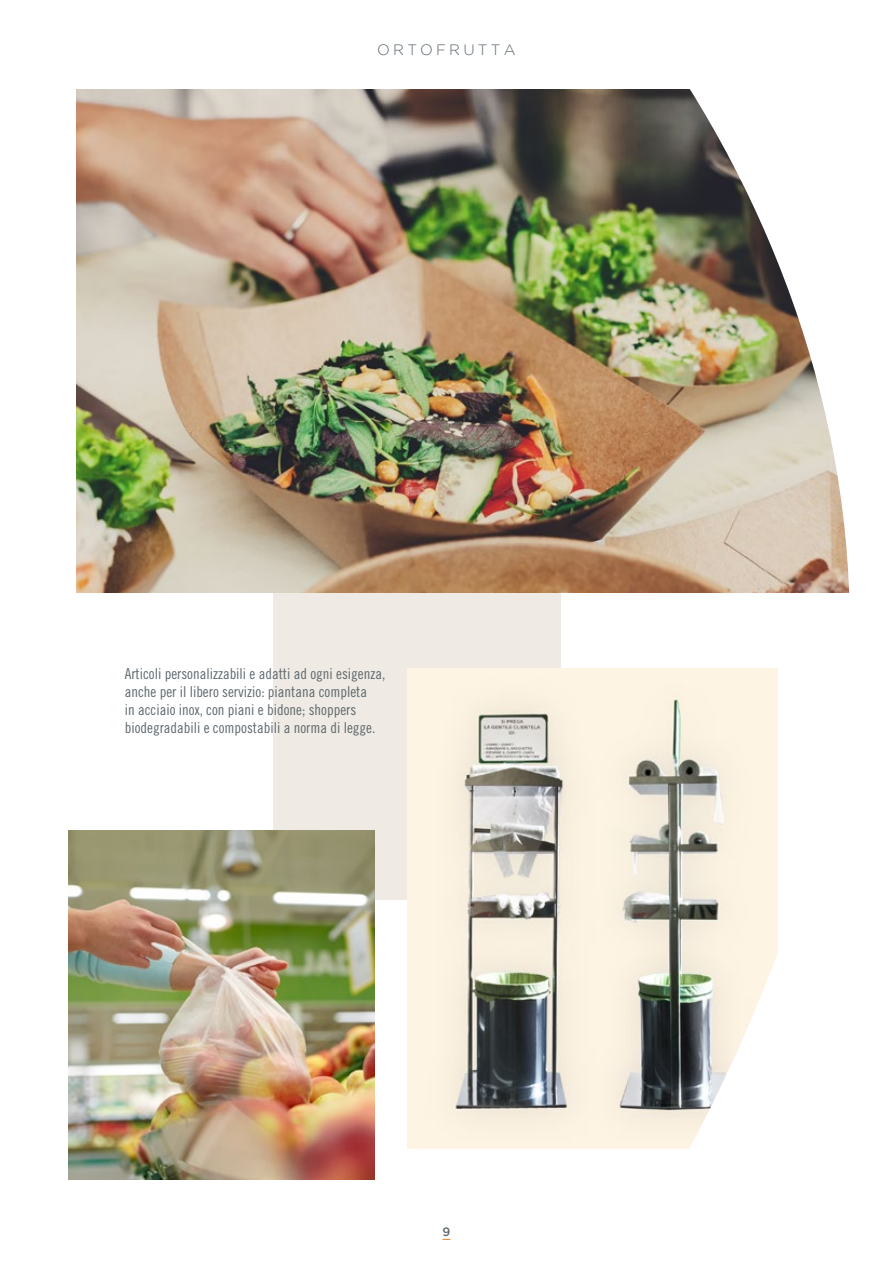
<style>
.page{position:relative;width:893px;height:1263px;background:#fff}
.page>*{position:absolute;margin:0;border:0;box-sizing:border-box;transform-origin:0 0}
.t1{font:15px/18px "Trade Gothic LT Std Cn 18";color:#5d686e}
.t2{font:300 15px "Gotham";letter-spacing:.215em;color:#5d686e}
.t3{font:500 12px "Gotham";color:#5d686e}
</style>
<div class="page">
<div style="left:273px;top:529px;width:287px;height:370px;background:#efeae3"></div>
<img style="left:77px;top:89px;width:527px;height:504px">
<img style="left:407px;top:668px;width:197px;height:480px">
<img style="left:68px;top:831px;width:306px;height:348px">
<img style="left:604px;top:89px;width:246px;height:1060px">
<p class="t2" style="left:377px;top:42px;width:140px">ORTOFRUTTA</p>
<p class="t1" style="left:125px;top:665px;width:262px">Articoli personalizzabili e adatti ad ogni esigenza, anche per il libero servizio: piantana completa<br>in acciaio inox, con piani e bidone; shoppers biodegradabili e compostabili a norma di legge.</p>
<p class="t3" style="left:443px;top:1225px;width:9px">9</p>
</div>
